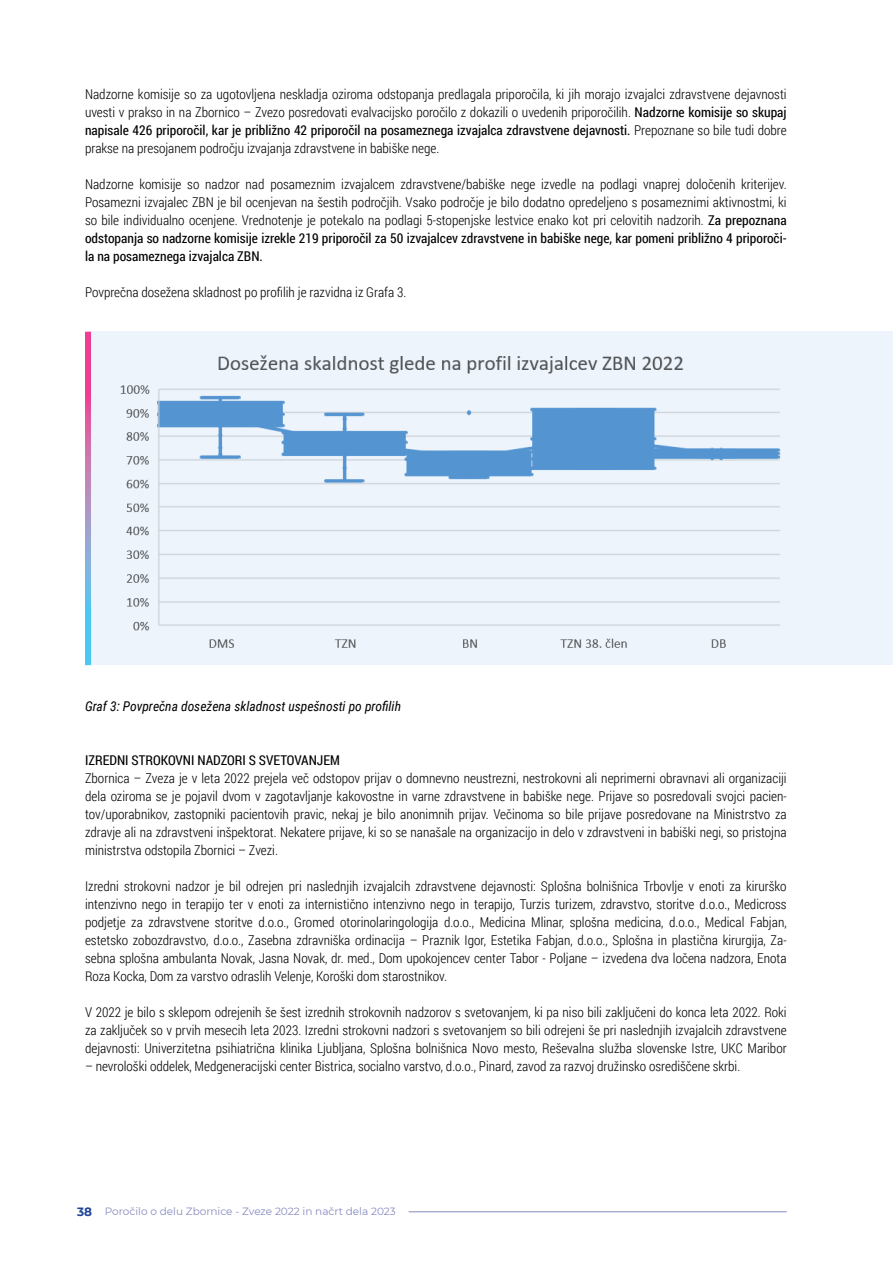
<style>
.page{position:relative;width:893px;height:1263px;background:#fff}
.page>*{position:absolute;margin:0;border:0;box-sizing:border-box;transform-origin:0 0}
.t1{font:300 13.5px/18px "Roboto Condensed";color:#000;text-align:justify}
.t2{font:italic 13.5px "Roboto Condensed";color:#000}
.t3{font:13.5px "Roboto Condensed";color:#000}
.t4{font:10.5px "Montserrat";color:#868bc0}
.s1{font-weight:400}
.s2{font-weight:700;font-size:12px;color:#1f4497}
</style>
<div class="page">
<hr style="left:409px;top:1211px;width:378px;height:1px;background:#868bc0">
<div style="left:88px;top:332px;width:805px;height:333px;background:#edf4fb"></div>
<svg style="left:85px;top:332px;width:6px;height:333px;background:#a889c1"></svg>
<img style="left:120px;top:355px;width:661px;height:293px">
<p class="t1" style="left:85px;top:85px;width:703px">Nadzorne komisije so za ugotovljena neskladja oziroma odstopanja predlagala priporočila, ki jih morajo izvajalci zdravstvene dejavnosti uvesti v prakso in na Zbornico – Zvezo posredovati evalvacijsko poročilo z dokazili o uvedenih priporočilih. <span class="s1">Nadzorne komisije so skupaj napisale 426 priporočil, kar je približno 42 priporočil na posameznega izvajalca zdravstvene dejavnosti.</span> Prepoznane so bile tudi dobre prakse na presojanem področju izvajanja zdravstvene in babiške nege.</p>
<p class="t1" style="left:85px;top:175px;width:703px">Nadzorne komisije so nadzor nad posameznim izvajalcem zdravstvene/babiške nege izvedle na podlagi vnaprej določenih kriterijev.<br>Posamezni izvajalec ZBN je bil ocenjevan na šestih področjih. Vsako področje je bilo dodatno opredeljeno s posameznimi aktivnostmi, ki so bile individualno ocenjene. Vrednotenje je potekalo na podlagi 5-stopenjske lestvice enako kot pri celovitih nadzorih. <span class="s1">Za prepoznana odstopanja so nadzorne komisije izrekle 219 priporočil za 50 izvajalcev zdravstvene in babiške nege, kar pomeni približno 4 priporoči&shy;la na posameznega izvajalca ZBN.</span></p>
<p class="t1" style="left:85px;top:283px;width:323px">Povprečna dosežena skladnost po profilih je razvidna iz Grafa 3.</p>
<p class="t2" style="left:85px;top:697px;width:317px">Graf 3: Povprečna dosežena skladnost uspešnosti po profilih</p>
<p class="t3" style="left:85px;top:751px;width:256px">IZREDNI STROKOVNI NADZORI S SVETOVANJEM</p>
<p class="t1" style="left:85px;top:769px;width:703px">Zbornica – Zveza je v leta 2022 prejela več odstopov prijav o domnevno neustrezni, nestrokovni ali neprimerni obravnavi ali organizaciji dela oziroma se je pojavil dvom v zagotavljanje kakovostne in varne zdravstvene in babiške nege. Prijave so posredovali svojci pacien&shy;tov/uporabnikov, zastopniki pacientovih pravic, nekaj je bilo anonimnih prijav. Večinoma so bile prijave posredovane na Ministrstvo za zdravje ali na zdravstveni inšpektorat. Nekatere prijave, ki so se nanašale na organizacijo in delo v zdravstveni in babiški negi, so pristojna ministrstva odstopila Zbornici – Zvezi.</p>
<p class="t1" style="left:85px;top:877px;width:703px">Izredni strokovni nadzor je bil odrejen pri naslednjih izvajalcih zdravstvene dejavnosti: Splošna bolnišnica Trbovlje v enoti za kirurško intenzivno nego in terapijo ter v enoti za internistično intenzivno nego in terapijo, Turzis turizem, zdravstvo, storitve d.o.o., Medicross podjetje za zdravstvene storitve d.o.o., Gromed otorinolaringologija d.o.o., Medicina Mlinar, splošna medicina, d.o.o., Medical Fabjan, estetsko zobozdravstvo, d.o.o., Zasebna zdravniška ordinacija – Praznik Igor, Estetika Fabjan, d.o.o., Splošna in plastična kirurgija, Za&shy;sebna splošna ambulanta Novak, Jasna Novak, dr. med., Dom upokojencev center Tabor - Poljane – izvedena dva ločena nadzora, Enota Roza Kocka, Dom za varstvo odraslih Velenje, Koroški dom starostnikov.</p>
<p class="t1" style="left:85px;top:1003px;width:703px">V 2022 je bilo s sklepom odrejenih še šest izrednih strokovnih nadzorov s svetovanjem, ki pa niso bili zaključeni do konca leta 2022. Roki za zaključek so v prvih mesecih leta 2023. Izredni strokovni nadzori s svetovanjem so bili odrejeni še pri naslednjih izvajalcih zdravstvene dejavnosti: Univerzitetna psihiatrična klinika Ljubljana, Splošna bolnišnica Novo mesto, Reševalna služba slovenske Istre, UKC Maribor</p>
<p class="t1" style="left:85px;top:1057px;width:657px">– nevrološki oddelek, Medgeneracijski center Bistrica, socialno varstvo, d.o.o., Pinard, zavod za razvoj družinsko osrediščene skrbi.</p>
<p class="t4" style="left:77px;top:1204px;width:320px"><span class="s2">38</span> Poročilo o delu Zbornice - Zveze 2022 in načrt dela 2023</p>
</div>
